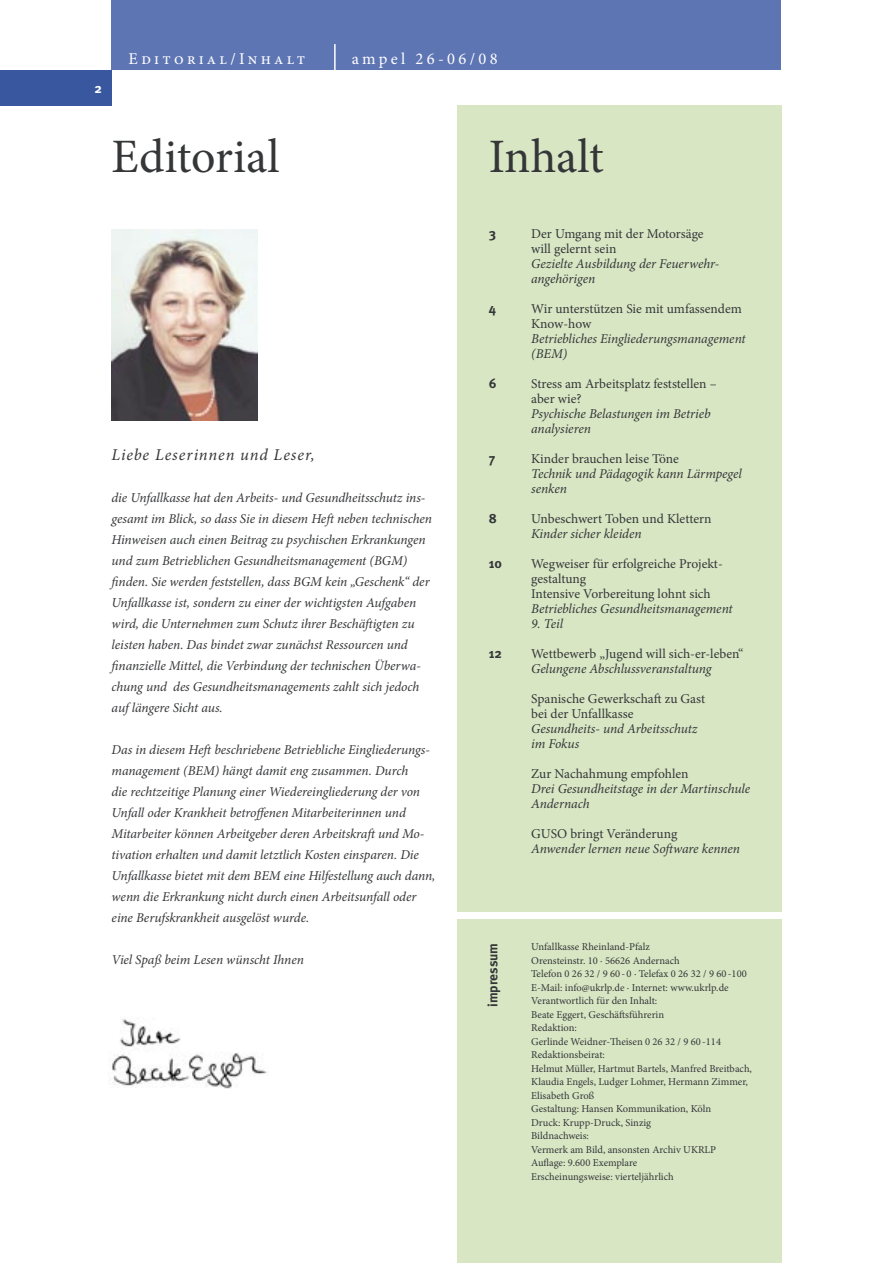
<style>
.page{position:relative;width:893px;height:1263px;background:#fff}
.page>*{position:absolute;margin:0;border:0;box-sizing:border-box;transform-origin:0 0}
.t1{font:48px "Minion Pro";color:#353638}
.t2{font:16.5px "Minion Pro";letter-spacing:.2em;color:#fff}
.t3{font:italic 16.5px "Minion Pro";letter-spacing:.055em;color:#353638}
.t4{font:italic 13.5px/21px "Minion Pro";letter-spacing:-.005em;color:#353638}
.t5{font:13.5px/15px "Minion Pro";color:#353638}
.t6{font:700 13.5px "Meta";color:#353638}
.t7{font:700 13.5px "Meta";color:#fff}
.t8{font:10.5px/13.5px "Minion Pro";color:#353638}
</style>
<div class="page">
<div style="left:112px;top:0;width:669px;height:70px;background:#5e75b4"></div>
<div style="left:0;top:70px;width:112px;height:35px;background:#38579f"></div>
<hr style="left:334px;top:44px;width:2px;height:27px;background:#fff">
<div style="left:457px;top:919px;width:324px;height:344px;background:#d8e6c4"></div>
<img style="left:112px;top:1019px;width:155px;height:70px">
<div style="left:457px;top:105px;width:324px;height:807px;background:#d8e6c4"></div>
<img style="left:112px;top:230px;width:146px;height:191px">
<p class="t7" style="left:95px;top:80px;width:9px">2</p>
<p class="t2" style="left:129px;top:47px;width:178px">Editorial/Inhalt</p>
<h1 class="t1" style="left:112px;top:124px;width:169px">Editorial</h1>
<p class="t2" style="left:352px;top:47px;width:147px">ampel 26-06/08</p>
<h1 class="t1" style="left:489px;top:124px;width:117px">Inhalt</h1>
<p class="t3" style="left:112px;top:443px;width:205px">Liebe Leserinnen und Leser,</p>
<p class="t4" style="left:112px;top:487px;width:322px">die Unfallkasse hat den Arbeits- und Gesundheitsschutz ins&shy;gesamt im Blick, so dass Sie in diesem Heft neben technischen Hinweisen auch einen Beitrag zu psychischen Erkrankungen und zum Betrieblichen Gesundheitsmanagement (BGM) finden. Sie werden feststellen, dass BGM kein „Geschenk“ der Unfallkasse ist, sondern zu einer der wichtigsten Aufgaben wird, die Unternehmen zum Schutz ihrer Beschäftigten zu leisten haben. Das bindet zwar zunächst Ressourcen und finanzielle Mittel, die Verbindung der technischen Überwa&shy;chung und des Gesundheitsmanagements zahlt sich jedoch auf längere Sicht aus.</p>
<p class="t4" style="left:112px;top:739px;width:325px">Das in diesem Heft beschriebene Betriebliche Eingliederungs&shy;management (BEM) hängt damit eng zusammen. Durch<br>die rechtzeitige Planung einer Wiedereingliederung der von Unfall oder Krankheit betroffenen Mitarbeiterinnen und Mitarbeiter können Arbeitgeber deren Arbeitskraft und Mo&shy;tivation erhalten und damit letztlich Kosten einsparen. Die Unfallkasse bietet mit dem BEM eine Hilfestellung auch dann, wenn die Erkrankung nicht durch einen Arbeitsunfall oder eine Berufskrankheit ausgelöst wurde.</p>
<p class="t4" style="left:112px;top:949px;width:194px">Viel Spaß beim Lesen wünscht Ihnen</p>
<p class="t6" style="left:489px;top:225px;width:9px">3</p>
<p class="t5" style="left:531px;top:226px;width:174px">Der Umgang mit der Motorsäge will gelernt sein</p>
<p class="t4" style="left:531px;top:256px;width:189px;line-height:15px">Gezielte Ausbildung der Feuerwehr&shy;angehörigen</p>
<p class="t6" style="left:489px;top:300px;width:9px">4</p>
<p class="t5" style="left:531px;top:301px;width:212px">Wir unterstützen Sie mit umfassendem<br>Know-how</p>
<p class="t4" style="left:531px;top:331px;width:216px;line-height:15px">Betriebliches Eingliederungsmanagement (BEM)</p>
<p class="t6" style="left:489px;top:375px;width:9px">6</p>
<p class="t5" style="left:531px;top:376px;width:187px">Stress am Arbeitsplatz feststellen – aber wie?</p>
<p class="t4" style="left:531px;top:406px;width:181px;line-height:15px">Psychische Belastungen im Betrieb analysieren</p>
<p class="t6" style="left:489px;top:450px;width:8px">7</p>
<p class="t5" style="left:531px;top:451px;width:149px">Kinder brauchen leise Töne</p>
<p class="t4" style="left:531px;top:466px;width:212px;line-height:15px">Technik und Pädagogik kann Lärmpegel senken</p>
<p class="t6" style="left:489px;top:510px;width:10px">8</p>
<p class="t5" style="left:531px;top:511px;width:182px">Unbeschwert Toben und Klettern</p>
<p class="t4" style="left:531px;top:523px;width:112px">Kinder sicher kleiden</p>
<p class="t6" style="left:489px;top:555px;width:15px">10</p>
<p class="t5" style="left:531px;top:556px;width:193px">Wegweiser für erfolgreiche Projekt&shy;gestaltung<br>Intensive Vorbereitung lohnt sich</p>
<p class="t4" style="left:531px;top:598px;width:203px">Betriebliches Gesundheitsmanagement</p>
<p class="t4" style="left:531px;top:613px;width:33px">9. Teil</p>
<p class="t6" style="left:489px;top:645px;width:15px">12</p>
<p class="t5" style="left:531px;top:646px;width:214px">Wettbewerb „Jugend will sich-er-leben“</p>
<p class="t4" style="left:531px;top:658px;width:182px">Gelungene Abschlussveranstaltung</p>
<p class="t5" style="left:531px;top:691px;width:175px">Spanische Gewerkschaft zu Gast bei der Unfallkasse</p>
<p class="t4" style="left:531px;top:721px;width:168px;line-height:15px">Gesundheits- und Arbeitsschutz im Fokus</p>
<p class="t5" style="left:531px;top:766px;width:159px">Zur Nachahmung empfohlen</p>
<p class="t4" style="left:531px;top:781px;width:220px;line-height:15px">Drei Gesundheitstage in der Martinschule<br>Andernach</p>
<p class="t5" style="left:531px;top:826px;width:148px">GUSO bringt Veränderung</p>
<p class="t4" style="left:531px;top:838px;width:210px">Anwender lernen neue Software kennen</p>
<p class="t6" style="left:485px;top:1007px;width:65px;rotate:-90deg">impressum</p>
<p class="t8" style="left:531px;top:940px;width:222px">Unfallkasse Rheinland-Pfalz<br>Orensteinstr. 10 · 56626 Andernach<br>Telefon 0 26 32 / 9 60 - 0 · Telefax 0 26 32 / 9 60 -100<br>E-Mail: info@ukrlp.de · Internet: www.ukrlp.de Verantwortlich für den Inhalt:<br>Beate Eggert, Geschäftsführerin<br>Redaktion:<br>Gerlinde Weidner-Theisen 0 26 32 / 9 60 -114<br>Redaktionsbeirat:<br>Helmut Müller, Hartmut Bartels, Manfred Breitbach, Klaudia Engels, Ludger Lohmer, Hermann Zimmer, Elisabeth Groß<br>Gestaltung: Hansen Kommunikation, Köln<br>Druck: Krupp-Druck, Sinzig<br>Bildnachweis:<br>Vermerk am Bild, ansonsten Archiv UKRLP Auflage: 9.600 Exemplare<br>Erscheinungsweise: vierteljährlich</p>
</div>
